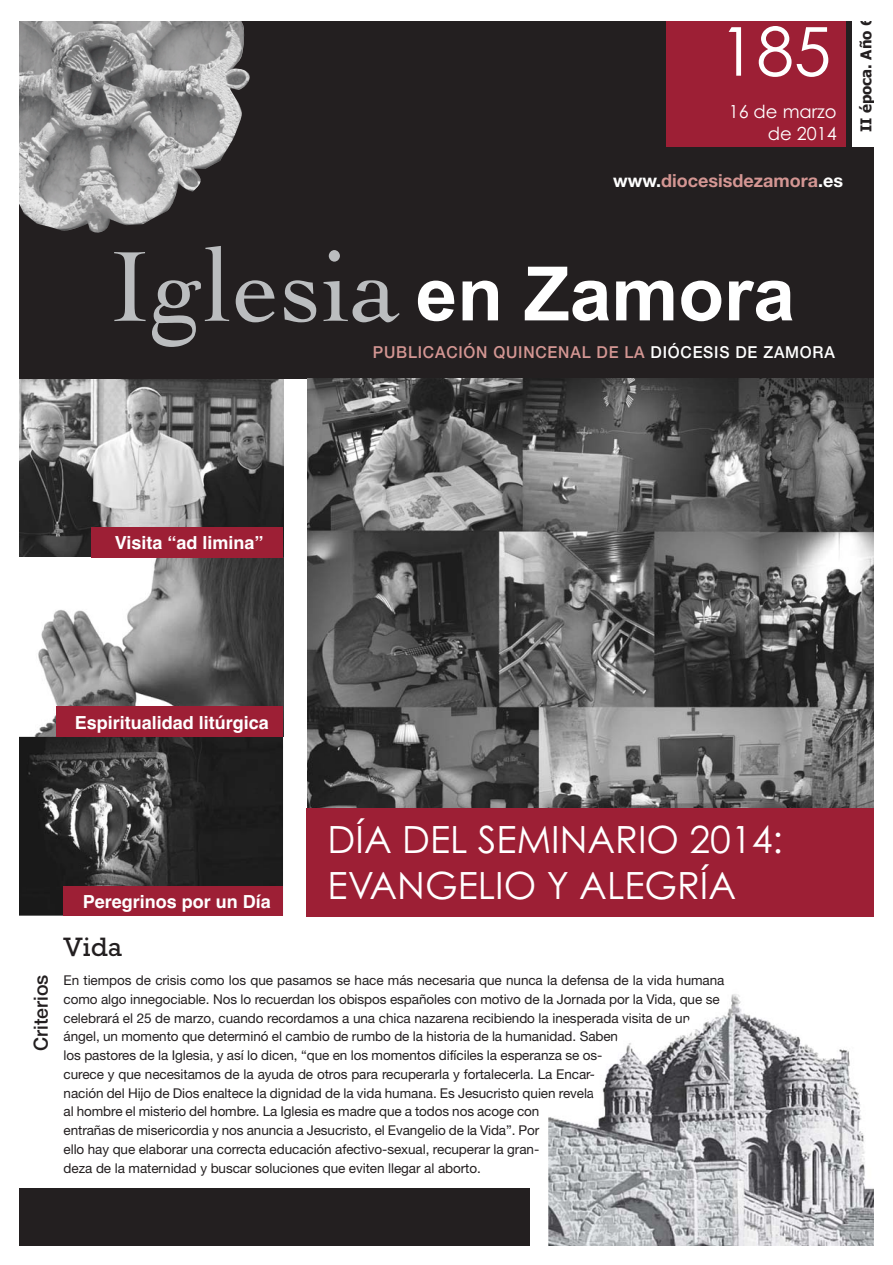
<style>
.page{position:relative;width:893px;height:1265px;background:#fff}
.page>*{position:absolute;margin:0;border:0;box-sizing:border-box;transform-origin:0 0}
.t1{font:105px "Cochin";letter-spacing:.01em;color:#bbbdbf}
.t2{font:700 75px "Arial";color:#fff}
.t3{font:67.5px "Century Gothic";color:#fff}
.t4{font:37.5px/46.5px "Century Gothic";color:#fff}
.t5{font:27px "Rockwell";color:#231f20}
.t6{font:500 19.5px "Helvetica Neue";color:#231f20}
.t7{font:700 18px "Helvetica";color:#fff}
.t8{font:700 18px "Helvetica Neue";color:#d49693}
.t9{font:18px/21.6px "Century Gothic";color:#fff;text-align:right}
.t10{font:500 16.5px "Helvetica Neue";letter-spacing:.05em;color:#d49693;scale:.95 1}
.t11{font:700 15px "Tahoma";color:#231f20}
.t12{font:13.5px/18.8px "Helvetica Neue";letter-spacing:-.005em;color:#231f20}
.s1{color:#fff}
</style>
<div class="page">
<img style="left:20px;top:378px;width:263px;height:537px">
<div style="left:20px;top:21px;width:853px;height:357px;background:#231f20"></div>
<div style="left:20px;top:1188px;width:510px;height:57px;background:#231f20"></div>
<img style="left:307px;top:378px;width:566px;height:430px">
<img style="left:20px;top:21px;width:230px;height:212px">
<div style="left:306px;top:808px;width:567px;height:109px;background:#9d1f35"></div>
<svg style="left:20px;top:557px;width:263px;height:180px"></svg>
<div style="left:92px;top:527px;width:191px;height:31px;background:#9d1f35"></div>
<div style="left:56px;top:706px;width:227px;height:31px;background:#9d1f35"></div>
<div style="left:64px;top:885px;width:219px;height:30px;background:#9d1f35"></div>
<img style="left:548px;top:994px;width:325px;height:251px">
<div style="left:851px;top:21px;width:22px;height:126px;background:#fff"></div>
<div style="left:666px;top:21px;width:179px;height:126px;background:#9d1f35"></div>
<h3 class="t3" style="left:719px;top:26px;width:114px">185</h3>
<p class="t11" style="left:857px;top:132px;width:117px;rotate:-90deg">II época. Año 6</p>
<h3 class="t9" style="left:728px;top:103px;width:109px">16 de marzo de 2014</h3>
<h3 class="t8" style="left:613px;top:174px;width:231px"><span class="s1">www.</span>diocesisdezamora<span class="s1">.es</span></h3>
<h1 class="t1" style="left:109px;top:246px;width:292px">Iglesia</h1>
<h2 class="t2" style="left:415px;top:251px;width:381px">en Zamora</h2>
<p class="t10" style="left:373px;top:346px;width:488px">PUBLICACIÓN QUINCENAL DE LA <span class="s1">DIÓCESIS DE ZAMORA</span></p>
<h3 class="t7" style="left:115px;top:536px;width:150px">Visita “ad limina”</h3>
<h3 class="t7" style="left:75px;top:716px;width:196px">Espiritualidad litúrgica</h3>
<h3 class="t6" style="left:34px;top:1050px;width:78px;rotate:-90deg">Criterios</h3>
<h3 class="t7" style="left:83px;top:894px;width:190px">Peregrinos por un Día</h3>
<h3 class="t5" style="left:64px;top:937px;width:60px">Vida</h3>
<h3 class="t4" style="left:327px;top:819px;width:457px">DÍA DEL SEMINARIO 2014:<br>EVANGELIO Y ALEGRÍA</h3>
<p class="t12" style="left:64px;top:972px;width:662px">En tiempos de crisis como los que pasamos se hace más necesaria que nunca la defensa de la vida humana como algo innegociable. Nos lo recuerdan los obispos españoles con motivo de la Jornada por la Vida, que se celebrará el 25 de marzo, cuando recordamos a una chica nazarena recibiendo la inesperada visita de un ángel, un momento que determinó el cambio de rumbo de la historia de la humanidad. Saben<br>los pastores de la Iglesia, y así lo dicen, “que en los momentos difíciles la esperanza se os-<br>curece y que necesitamos de la ayuda de otros para recuperarla y fortalecerla. La Encar-<br>nación del Hijo de Dios enaltece la dignidad de la vida humana. Es Jesucristo quien revela<br>al hombre el misterio del hombre. La Iglesia es madre que a todos nos acoge con<br>entrañas de misericordia y nos anuncia a Jesucristo, el Evangelio de la Vida”. Por<br>ello hay que elaborar una correcta educación afectivo-sexual, recuperar la gran-<br>deza de la maternidad y buscar soluciones que eviten llegar al aborto.</p>
</div>
